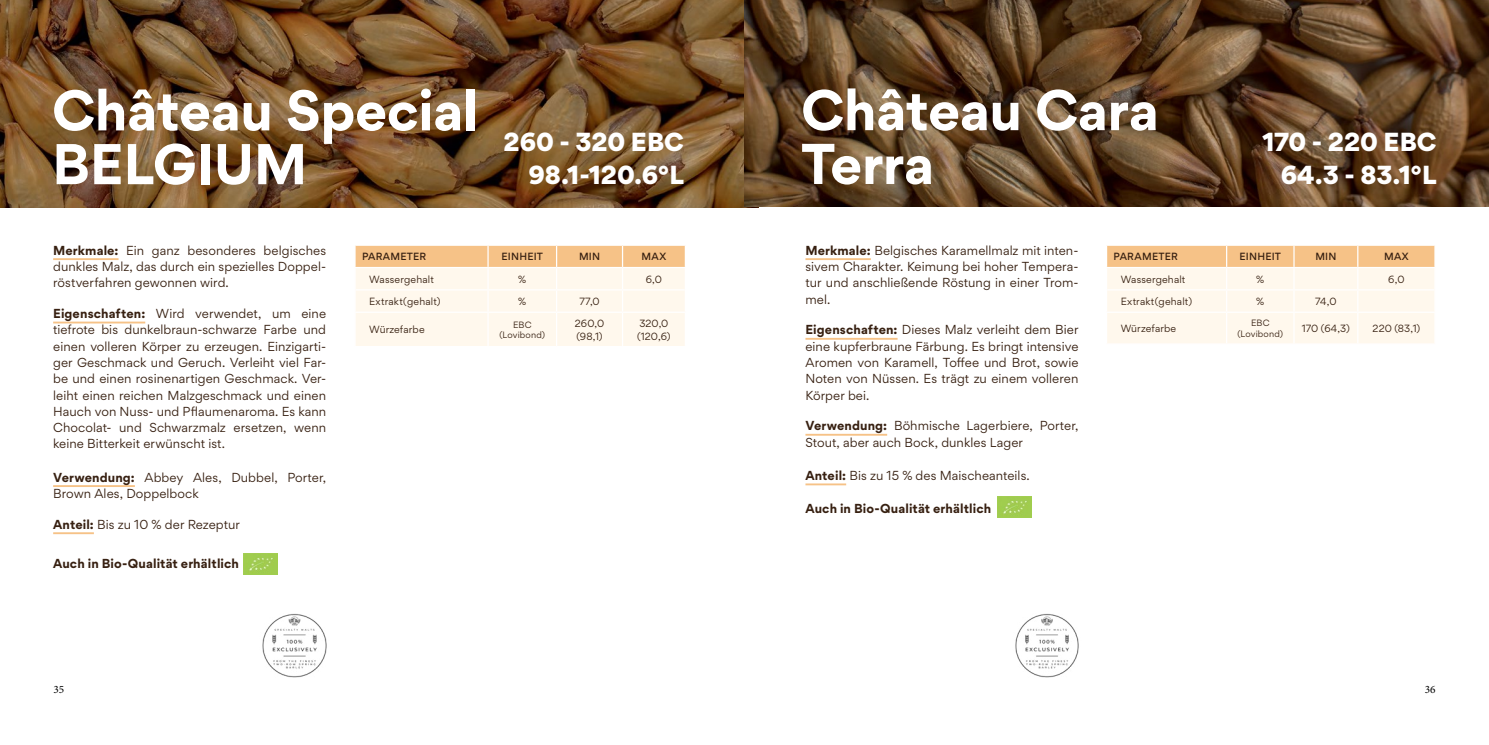
<style>
.page{position:relative;width:1489px;height:745px;background:#fff}
.page>*{position:absolute;margin:0;border:0;box-sizing:border-box;transform-origin:0 0}
.t1{font:700 55px/53.8px "Gordita";letter-spacing:-.01em;color:#fff}
.t2{font:900 25px/32.5px "Gordita";letter-spacing:-.005em;color:#fff;text-align:right}
.t3{font:12.5px/16.2px "Gordita";letter-spacing:.005em;color:#372011;text-align:justify}
.t4{font:700 12.5px "Gordita";letter-spacing:.01em;color:#372011}
.t5{font:11.25px "Minion Pro";color:#000}
.t6{font:10px/12px "Gordita";letter-spacing:.015em;color:#372011}
.t7{font:500 10px "Gordita";letter-spacing:.02em;color:#372011}
.t8{font:8.75px/10.5px "Gordita";letter-spacing:.02em;color:#372011;text-align:center}
.s1{font-weight:700}
</style>
<div class="page">
<img style="left:0;top:0;width:744px;height:207px">
<img style="left:744px;top:0;width:744px;height:207px">
<svg style="left:355px;top:245px;width:330px;height:101px;background:#fdedd8"></svg>
<hr style="left:354px;top:311px;width:134px;height:1px;background:#fff">
<hr style="left:488px;top:311px;width:68px;height:1px;background:#fff">
<hr style="left:556px;top:311px;width:66px;height:1px;background:#fff">
<hr style="left:556px;top:312px;width:1px;height:34px;background:#fff">
<hr style="left:622px;top:311px;width:64px;height:1px;background:#fff">
<hr style="left:622px;top:312px;width:1px;height:34px;background:#fff">
<hr style="left:53px;top:258px;width:65px;height:2px;background:#f6c287">
<hr style="left:53px;top:321px;width:92px;height:2px;background:#f6c287">
<hr style="left:53px;top:485px;width:82px;height:1px;background:#f6c287">
<hr style="left:53px;top:532px;width:41px;height:2px;background:#f6c287">
<img style="left:262px;top:613px;width:65px;height:64px">
<img style="left:243px;top:553px;width:35px;height:21px">
<hr style="left:805px;top:258px;width:65px;height:2px;background:#f6c287">
<hr style="left:805px;top:337px;width:92px;height:2px;background:#f6c287">
<hr style="left:805px;top:433px;width:82px;height:2px;background:#f6c287">
<hr style="left:805px;top:483px;width:41px;height:2px;background:#f6c287">
<img style="left:997px;top:496px;width:34px;height:21px">
<img style="left:1015px;top:613px;width:64px;height:64px">
<svg style="left:1107px;top:245px;width:328px;height:98px;background:#fdecd7"></svg>
<hr style="left:1357px;top:289px;width:77px;height:1px;background:#fff">
<hr style="left:1356px;top:290px;width:2px;height:21px;background:#fff">
<hr style="left:1105px;top:311px;width:121px;height:1px;background:#fff">
<hr style="left:1226px;top:311px;width:67px;height:1px;background:#fff">
<hr style="left:1293px;top:311px;width:64px;height:1px;background:#fff">
<hr style="left:1293px;top:312px;width:1px;height:31px;background:#fff">
<hr style="left:1357px;top:311px;width:78px;height:1px;background:#fff">
<hr style="left:1356px;top:312px;width:2px;height:31px;background:#fff">
<h1 class="t1" style="left:52px;top:83px;width:428px">Château Special<br>BELGIUM</h1>
<h2 class="t2" style="left:503px;top:125px;width:182px">260 - 320 EBC<br>98.1-120.6°L</h2>
<p class="t3" style="left:53px;top:242px;width:274px"><span class="s1">Merkmale:</span> Ein ganz besonderes belgisches dunkles Malz, das durch ein spezielles Doppel&shy;röstverfahren gewonnen wird.</p>
<p class="t3" style="left:53px;top:305px;width:274px"><span class="s1">Eigenschaften:</span> Wird verwendet, um eine tiefrote bis dunkelbraun-schwarze Farbe und einen volleren Körper zu erzeugen. Einzigarti&shy;ger Geschmack und Geruch. Verleiht viel Far&shy;be und einen rosinenartigen Geschmack. Ver&shy;leiht einen reichen Malzgeschmack und einen Hauch von Nuss- und Pflaumenaroma. Es kann Chocolat- und Schwarzmalz ersetzen, wenn keine Bitterkeit erwünscht ist.</p>
<p class="t3" style="left:53px;top:468px;width:274px"><span class="s1">Verwendung:</span> Abbey Ales, Dubbel, Porter,<br>Brown Ales, Doppelbock</p>
<p class="t3" style="left:53px;top:515px;width:188px"><span class="s1">Anteil:</span> Bis zu 10 % der Rezeptur</p>
<p class="t4" style="left:53px;top:554px;width:187px">Auch in Bio-Qualität erhältlich</p>
<p class="t7" style="left:362px;top:250px;width:66px">PARAMETER</p>
<p class="t7" style="left:501px;top:250px;width:43px">EINHEIT</p>
<p class="t7" style="left:579px;top:250px;width:23px">MIN</p>
<p class="t7" style="left:641px;top:250px;width:26px">MAX</p>
<p class="t6" style="left:369px;top:273px;width:66px">Wassergehalt</p>
<p class="t6" style="left:518px;top:273px;width:10px">%</p>
<p class="t6" style="left:646px;top:273px;width:18px">6,0</p>
<p class="t6" style="left:369px;top:295px;width:73px">Extrakt(gehalt)</p>
<p class="t6" style="left:518px;top:295px;width:10px">%</p>
<p class="t6" style="left:579px;top:295px;width:22px">77,0</p>
<p class="t6" style="left:369px;top:323px;width:57px">Würzefarbe</p>
<p class="t8" style="left:499px;top:319px;width:47px">EBC (Lovibond)</p>
<p class="t6" style="left:575px;top:317px;width:31px">260,0 (98,1)</p>
<p class="t6" style="left:637px;top:317px;width:35px">320,0 (120,6)</p>
<h1 class="t1" style="left:801px;top:83px;width:359px">Château Cara<br>Terra</h1>
<h2 class="t2" style="left:1262px;top:125px;width:176px">170 - 220 EBC<br>64.3 - 83.1°L</h2>
<p class="t3" style="left:805px;top:242px;width:274px"><span class="s1">Merkmale:</span> Belgisches Karamellmalz mit inten&shy;sivem Charakter. Keimung bei hoher Tempera&shy;tur und anschließende Röstung in einer Trom&shy;mel.</p>
<p class="t3" style="left:805px;top:321px;width:274px"><span class="s1">Eigenschaften:</span> Dieses Malz verleiht dem Bier eine kupferbraune Färbung. Es bringt intensive Aromen von Karamell, Toffee und Brot, sowie Noten von Nüssen. Es trägt zu einem volleren Körper bei.</p>
<p class="t3" style="left:805px;top:417px;width:274px"><span class="s1">Verwendung:</span> Böhmische Lagerbiere, Porter,<br>Stout, aber auch Bock, dunkles Lager</p>
<p class="t3" style="left:805px;top:467px;width:226px"><span class="s1">Anteil:</span> Bis zu 15 % des Maischeanteils.</p>
<p class="t4" style="left:805px;top:499px;width:187px">Auch in Bio-Qualität erhältlich</p>
<p class="t7" style="left:1113px;top:250px;width:66px">PARAMETER</p>
<p class="t7" style="left:1239px;top:250px;width:43px">EINHEIT</p>
<p class="t7" style="left:1315px;top:250px;width:23px">MIN</p>
<p class="t7" style="left:1383px;top:250px;width:26px">MAX</p>
<p class="t6" style="left:1120px;top:273px;width:66px">Wassergehalt</p>
<p class="t6" style="left:1256px;top:273px;width:10px">%</p>
<p class="t6" style="left:1388px;top:273px;width:18px">6,0</p>
<p class="t6" style="left:1120px;top:295px;width:73px">Extrakt(gehalt)</p>
<p class="t6" style="left:1256px;top:295px;width:10px">%</p>
<p class="t6" style="left:1315px;top:295px;width:23px">74,0</p>
<p class="t6" style="left:1120px;top:322px;width:57px">Würzefarbe</p>
<p class="t8" style="left:1237px;top:318px;width:47px">EBC (Lovibond)</p>
<p class="t6" style="left:1301px;top:322px;width:50px">170 (64,3)</p>
<p class="t6" style="left:1372px;top:322px;width:49px">220 (83,1)</p>
<p class="t5" style="left:54px;top:681px;width:12px">35</p>
<p class="t5" style="left:1424px;top:681px;width:12px">36</p>
</div>
